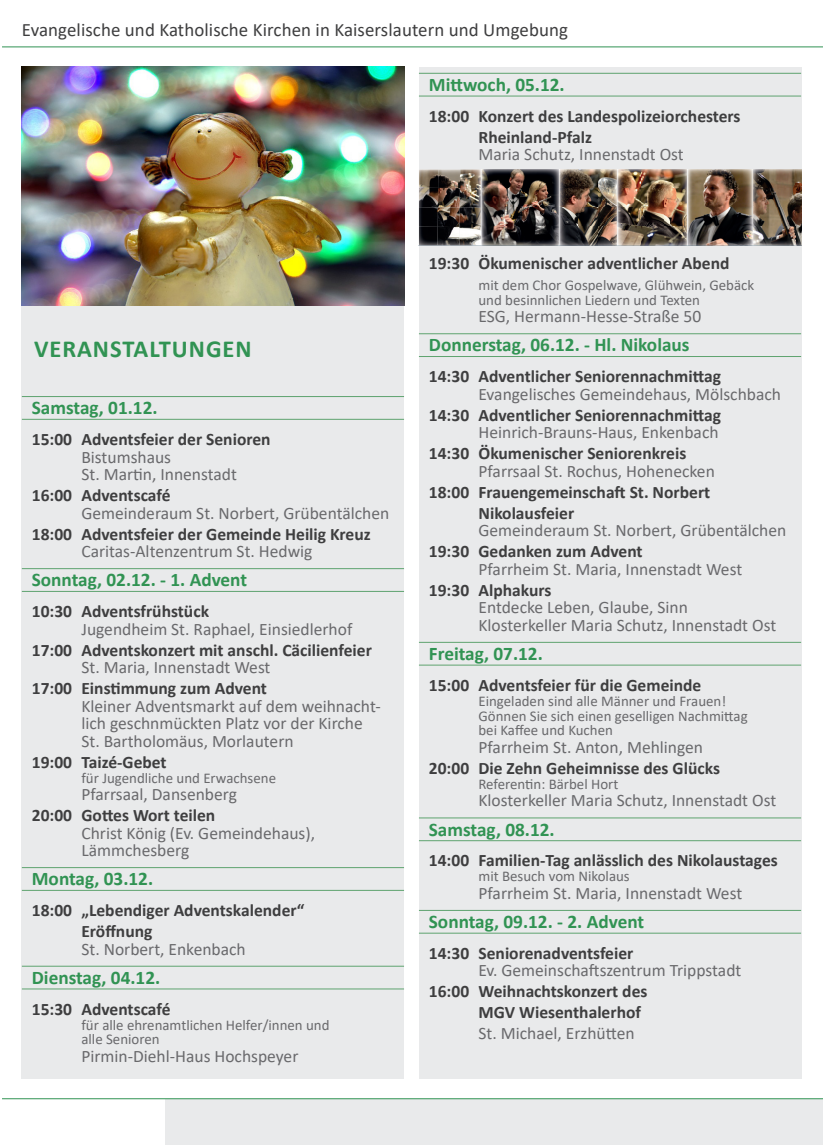
<style>
.page{position:relative;width:823px;height:1145px;background:#fff}
.page>*{position:absolute;margin:0;border:0;box-sizing:border-box;transform-origin:0 0}
.t1{font:700 24.5px "Calibri";letter-spacing:.04em;color:#319353}
.TagDatum_Veranstaltu{font:700 19.25px "Calibri";color:#319353}
.t2{font:18.9px "Calibri";letter-spacing:.005em;color:#3e3e3f}
.Messe{font:17.5px/17.5px "Calibri";color:#69696c}
.Uhrzeit_Kirche{font:700 17.5px/21px "Calibri";color:#3e3e3f}
.Zusatztext{font:17.5px "Calibri";color:#69696c}
.Zusatztext-2{font:14.88px "Calibri";color:#69696c}
.Uhrzeit_Kirche-2{font:14.88px "Calibri";color:#69696c}
</style>
<div class="page">
<div style="left:22px;top:67px;width:382px;height:1011px;background:#e9eaeb"></div>
<div style="left:419px;top:67px;width:382px;height:1011px;background:#e9eaeb"></div>
<hr style="left:22px;top:396px;width:382px;height:1px;background:#5ea36f">
<hr style="left:22px;top:419px;width:382px;height:1px;background:#5ea36f">
<hr style="left:22px;top:568px;width:382px;height:1px;background:#5ea36f">
<hr style="left:22px;top:591px;width:382px;height:1px;background:#5ea36f">
<hr style="left:22px;top:867px;width:382px;height:1px;background:#5ea36f">
<hr style="left:22px;top:890px;width:382px;height:1px;background:#5ea36f">
<hr style="left:22px;top:966px;width:382px;height:1px;background:#5ea36f">
<hr style="left:22px;top:989px;width:382px;height:1px;background:#5ea36f">
<hr style="left:419px;top:73px;width:382px;height:1px;background:#5ea36f">
<hr style="left:419px;top:96px;width:382px;height:1px;background:#5ea36f">
<hr style="left:419px;top:333px;width:382px;height:1px;background:#5ea36f">
<hr style="left:419px;top:356px;width:382px;height:1px;background:#5ea36f">
<hr style="left:419px;top:642px;width:382px;height:1px;background:#5ea36f">
<hr style="left:419px;top:665px;width:382px;height:1px;background:#5ea36f">
<hr style="left:419px;top:818px;width:382px;height:1px;background:#5ea36f">
<hr style="left:419px;top:840px;width:382px;height:1px;background:#5ea36f">
<hr style="left:419px;top:910px;width:382px;height:1px;background:#5ea36f">
<hr style="left:419px;top:933px;width:382px;height:1px;background:#5ea36f">
<hr style="left:2px;top:47px;width:821px;height:1px;background:#319353">
<div style="left:166px;top:1099px;width:657px;height:46px;background:#e9eaeb"></div>
<hr style="left:2px;top:1098px;width:821px;height:1px;background:#319353">
<img style="left:22px;top:67px;width:382px;height:238px">
<img style="left:419px;top:169px;width:382px;height:77px">
<p class="t2" style="left:22px;top:17px;width:547px">Evangelische und Katholische Kirchen in Kaiserslautern und Umgebung</p>
<p class="TagDatum_Veranstaltu" style="left:429px;top:71px;width:137px">Mittwoch, 05.12.</p>
<p class="Uhrzeit_Kirche" style="left:478px;top:105px;width:263px;text-indent:-50px">18:00 Konzert des Landespolizeiorchesters<br>Rheinland-Pfalz</p>
<p class="Messe" style="left:478px;top:145px;width:207px">Maria Schutz, Innenstadt Ost</p>
<p class="t1" style="left:34px;top:332px;width:219px">VERANSTALTUNGEN</p>
<p class="TagDatum_Veranstaltu" style="left:32px;top:394px;width:127px">Samstag, 01.12.</p>
<p class="Uhrzeit_Kirche" style="left:32px;top:429px;width:240px">15:00 Adventsfeier der Senioren</p>
<p class="Messe" style="left:81px;top:448px;width:91px">Bistumshaus</p>
<p class="Messe" style="left:81px;top:465px;width:157px">St. Martin, Innenstadt</p>
<p class="Uhrzeit_Kirche" style="left:32px;top:485px;width:140px">16:00 Adventscafé</p>
<p class="Messe" style="left:81px;top:504px;width:309px">Gemeinderaum St. Norbert, Grübentälchen</p>
<p class="Uhrzeit_Kirche" style="left:32px;top:523px;width:340px">18:00 Adventsfeier der Gemeinde Heilig Kreuz</p>
<p class="Messe" style="left:81px;top:542px;width:232px">Caritas-Altenzentrum St. Hedwig</p>
<p class="TagDatum_Veranstaltu" style="left:32px;top:566px;width:217px">Sonntag, 02.12. - 1. Advent</p>
<p class="Uhrzeit_Kirche" style="left:32px;top:601px;width:179px">10:30 Adventsfrühstück</p>
<p class="Messe" style="left:81px;top:620px;width:272px">Jugendheim St. Raphael, Einsiedlerhof</p>
<p class="Uhrzeit_Kirche" style="left:32px;top:639px;width:341px">17:00 Adventskonzert mit anschl. Cäcilienfeier</p>
<p class="Messe" style="left:81px;top:658px;width:190px">St. Maria, Innenstadt West</p>
<p class="Uhrzeit_Kirche" style="left:32px;top:678px;width:237px">17:00 Einstimmung zum Advent</p>
<p class="Messe" style="left:81px;top:697px;width:301px">Kleiner Adventsmarkt auf dem weihnacht&shy;lich geschnmückten Platz vor der Kirche</p>
<p class="Messe" style="left:81px;top:732px;width:214px">St. Bartholomäus, Morlautern</p>
<p class="Uhrzeit_Kirche" style="left:32px;top:751px;width:136px">19:00 Taizé-Gebet</p>
<p class="Zusatztext-2" style="left:81px;top:767px;width:196px">für Jugendliche und Erwachsene</p>
<p class="Messe" style="left:81px;top:785px;width:157px">Pfarrsaal, Dansenberg</p>
<p class="Uhrzeit_Kirche" style="left:32px;top:804px;width:185px">20:00 Gottes Wort teilen</p>
<p class="Messe" style="left:81px;top:824px;width:235px">Christ König (Ev. Gemeindehaus),</p>
<p class="Messe" style="left:81px;top:841px;width:109px">Lämmchesberg</p>
<p class="TagDatum_Veranstaltu" style="left:32px;top:865px;width:123px">Montag, 03.12.</p>
<p class="Uhrzeit_Kirche" style="left:32px;top:900px;width:274px">18:00 „Lebendiger Adventskalender“</p>
<p class="Uhrzeit_Kirche" style="left:81px;top:921px;width:72px">Eröffnung</p>
<p class="Messe" style="left:81px;top:940px;width:166px">St. Norbert, Enkenbach</p>
<p class="TagDatum_Veranstaltu" style="left:32px;top:964px;width:130px">Dienstag, 04.12.</p>
<p class="Uhrzeit_Kirche" style="left:32px;top:998px;width:140px">15:30 Adventscafé</p>
<p class="Zusatztext-2" style="left:81px;top:1014px;width:250px">für alle ehrenamtlichen Helfer/innen und</p>
<p class="Zusatztext-2" style="left:81px;top:1029px;width:80px">alle Senioren</p>
<p class="Messe" style="left:81px;top:1047px;width:218px">Pirmin-Diehl-Haus Hochspeyer</p>
<p class="Uhrzeit_Kirche" style="left:429px;top:252px;width:302px">19:30 Ökumenischer adventlicher Abend</p>
<p class="Uhrzeit_Kirche-2" style="left:478px;top:275px;width:277px">mit dem Chor Gospelwave, Glühwein, Gebäck</p>
<p class="Uhrzeit_Kirche-2" style="left:478px;top:289px;width:223px">und besinnlichen Liedern und Texten</p>
<p class="Messe" style="left:478px;top:307px;width:224px">ESG, Hermann-Hesse-Straße 50</p>
<p class="TagDatum_Veranstaltu" style="left:429px;top:331px;width:262px">Donnerstag, 06.12. - Hl. Nikolaus</p>
<p class="Uhrzeit_Kirche" style="left:429px;top:366px;width:294px">14:30 Adventlicher Seniorennachmittag</p>
<p class="Messe" style="left:478px;top:385px;width:304px">Evangelisches Gemeindehaus, Mölschbach</p>
<p class="Uhrzeit_Kirche" style="left:429px;top:404px;width:294px">14:30 Adventlicher Seniorennachmittag</p>
<p class="Messe" style="left:478px;top:423px;width:241px">Heinrich-Brauns-Haus, Enkenbach</p>
<p class="Uhrzeit_Kirche" style="left:429px;top:443px;width:259px">14:30 Ökumenischer Seniorenkreis</p>
<p class="Messe" style="left:478px;top:462px;width:238px">Pfarrsaal St. Rochus, Hohenecken</p>
<p class="Uhrzeit_Kirche" style="left:429px;top:481px;width:283px">18:00 Frauengemeinschaft St. Norbert</p>
<p class="Uhrzeit_Kirche" style="left:478px;top:502px;width:97px">Nikolausfeier</p>
<p class="Messe" style="left:478px;top:521px;width:309px">Gemeinderaum St. Norbert, Grübentälchen</p>
<p class="Uhrzeit_Kirche" style="left:429px;top:541px;width:215px">19:30 Gedanken zum Advent</p>
<p class="Messe" style="left:478px;top:560px;width:265px">Pfarrheim St. Maria, Innenstadt West</p>
<p class="Uhrzeit_Kirche" style="left:429px;top:579px;width:124px">19:30 Alphakurs</p>
<p class="Zusatztext" style="left:478px;top:595px;width:211px">Entdecke Leben, Glaube, Sinn</p>
<p class="Messe" style="left:478px;top:616px;width:299px">Klosterkeller Maria Schutz, Innenstadt Ost</p>
<p class="TagDatum_Veranstaltu" style="left:429px;top:640px;width:115px">Freitag, 07.12.</p>
<p class="Uhrzeit_Kirche" style="left:429px;top:674px;width:274px">15:00 Adventsfeier für die Gemeinde</p>
<p class="Zusatztext-2" style="left:478px;top:690px;width:249px">Eingeladen sind alle Männer und Frauen!</p>
<p class="Zusatztext-2" style="left:478px;top:705px;width:271px">Gönnen Sie sich einen geselligen Nachmittag</p>
<p class="Zusatztext-2" style="left:478px;top:720px;width:136px">bei Kaffee und Kuchen</p>
<p class="Messe" style="left:478px;top:738px;width:226px">Pfarrheim St. Anton, Mehlingen</p>
<p class="Uhrzeit_Kirche" style="left:429px;top:757px;width:293px">20:00 Die Zehn Geheimnisse des Glücks</p>
<p class="Zusatztext-2" style="left:478px;top:774px;width:141px">Referentin: Bärbel Hort</p>
<p class="Messe" style="left:478px;top:791px;width:299px">Klosterkeller Maria Schutz, Innenstadt Ost</p>
<p class="TagDatum_Veranstaltu" style="left:429px;top:816px;width:127px">Samstag, 08.12.</p>
<p class="Uhrzeit_Kirche" style="left:429px;top:850px;width:350px">14:00 Familien-Tag anlässlich des Nikolaustages</p>
<p class="Zusatztext-2" style="left:478px;top:866px;width:153px">mit Besuch vom Nikolaus</p>
<p class="Messe" style="left:478px;top:884px;width:265px">Pfarrheim St. Maria, Innenstadt West</p>
<p class="TagDatum_Veranstaltu" style="left:429px;top:908px;width:217px">Sonntag, 09.12. - 2. Advent</p>
<p class="Uhrzeit_Kirche" style="left:429px;top:942px;width:206px">14:30 Seniorenadventsfeier</p>
<p class="Messe" style="left:478px;top:961px;width:264px">Ev. Gemeinschaftszentrum Trippstadt</p>
<p class="Uhrzeit_Kirche" style="left:429px;top:981px;width:220px">16:00 Weihnachtskonzert des</p>
<p class="Uhrzeit_Kirche" style="left:478px;top:1002px;width:164px">MGV Wiesenthalerhof</p>
<p class="Messe" style="left:478px;top:1024px;width:158px">St. Michael, Erzhütten</p>
</div>
